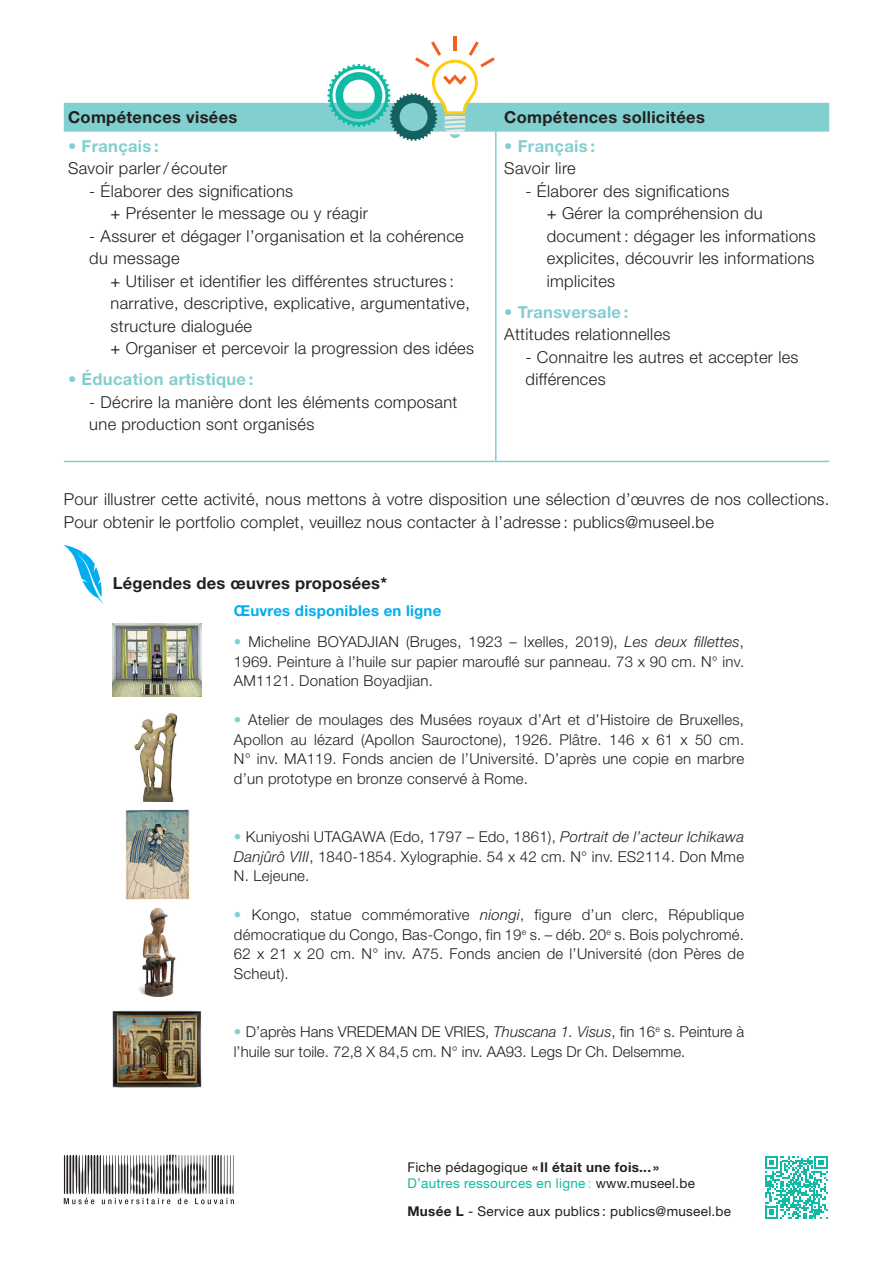
<style>
.page{position:relative;width:893px;height:1263px;background:#fff}
.page>*{position:absolute;margin:0;border:0;box-sizing:border-box;transform-origin:0 0}
.t1{font:300 16.5px/22.5px "Helvetica Neue LT Std";letter-spacing:.02em;color:#231f20}
.t2{font:700 16.5px "Helvetica Neue LT Std";letter-spacing:.02em;color:#231f20}
.t3{font:700 16.5px "Helvetica Neue LT Std";letter-spacing:.02em;color:#81cfcf}
.t4{font:300 15px/19.5px "Helvetica Neue LT Std";letter-spacing:.015em;color:#231f20;text-align:justify}
.t5{font:700 15px "Helvetica Neue LT Std";letter-spacing:.015em;color:#00aeef}
.t6{font:13.5px "Helvetica Neue LT Std";letter-spacing:.02em;color:#231f20}
.t7{font:13.5px "Helvetica Neue LT Std";letter-spacing:.02em;color:#11baa3}
.t8{font:700 13.5px "Helvetica Neue LT Std";letter-spacing:.02em;color:#231f20}
.s1{font-weight:400}
.s2{font-weight:700;color:#81cfcf}
.s3{font-style:italic}
.s4{color:#81cfcf}
.s5{color:#231f20}
.s6{font-weight:700}
</style>
<div class="page">
<hr style="left:495px;top:132px;width:2px;height:329px;background:#81cfcf">
<hr style="left:64px;top:461px;width:432px;height:1px;background:#81cfcf">
<hr style="left:496px;top:461px;width:333px;height:1px;background:#81cfcf">
<svg style="left:64px;top:545px;width:40px;height:59px"></svg>
<svg style="left:64px;top:1154px;width:170px;height:50px"></svg>
<svg style="left:765px;top:1156px;width:63px;height:63px"></svg>
<img style="left:113px;top:623px;width:89px;height:73px">
<img style="left:133px;top:713px;width:45px;height:89px">
<img style="left:125px;top:810px;width:64px;height:89px">
<img style="left:139px;top:908px;width:37px;height:88px">
<img style="left:113px;top:1011px;width:89px;height:77px">
<hr style="left:453px;top:36px;width:3px;height:15px;background:#f26021">
<svg style="left:64px;top:41px;width:765px;height:100px"></svg>
<p class="t2" style="left:68px;top:107px;width:171px">Compétences visées</p>
<p class="t2" style="left:504px;top:107px;width:202px">Compétences sollicitées</p>
<p class="t3" style="left:68px;top:136px;width:92px">• Français :</p>
<p class="t1" style="left:68px;top:157px;width:161px">Savoir parler/ écouter</p>
<p class="t1" style="left:89px;top:179px;width:205px">- Élaborer des significations</p>
<p class="t1" style="left:111px;top:202px;width:259px"><span class="s1">+</span> Présenter le message ou y réagir</p>
<p class="t1" style="left:89px;top:224px;width:376px">- Assurer et dégager l’organisation et la cohérence du message</p>
<p class="t1" style="left:111px;top:269px;width:361px"><span class="s1">+</span> Utiliser et identifier les différentes structures : narrative, descriptive, explicative, argumentative, structure dialoguée</p>
<p class="t1" style="left:111px;top:337px;width:365px"><span class="s1">+</span> Organiser et percevoir la progression des idées</p>
<p class="t3" style="left:68px;top:369px;width:187px">• Éducation artistique :</p>
<p class="t1" style="left:89px;top:390px;width:370px">- Décrire la manière dont les éléments composant une production sont organisés</p>
<p class="t3" style="left:504px;top:136px;width:92px">• Français :</p>
<p class="t1" style="left:504px;top:157px;width:73px">Savoir lire</p>
<p class="t1" style="left:526px;top:179px;width:205px">- Élaborer des significations</p>
<p class="t1" style="left:547px;top:202px;width:270px"><span class="s1">+</span> Gérer la compréhension du document : dégager les informations explicites, découvrir les informations implicites</p>
<p class="t3" style="left:504px;top:302px;width:126px">• Transversale :</p>
<p class="t1" style="left:504px;top:323px;width:168px">Attitudes relationnelles</p>
<p class="t1" style="left:526px;top:345px;width:274px">- Connaitre les autres et accepter les différences</p>
<p class="t1" style="left:64px;top:488px;width:767px">Pour illustrer cette activité, nous mettons à votre disposition une sélection d’œuvres de nos collections.<br>Pour obtenir le portfolio complet, veuillez nous contacter à l’adresse : publics@museel.be</p>
<p class="t2" style="left:113px;top:573px;width:276px">Légendes des œuvres proposées*</p>
<p class="t5" style="left:234px;top:601px;width:209px">Œuvres disponibles en ligne</p>
<p class="t4" style="left:234px;top:632px;width:512px"><span class="s2">•</span> Micheline BOYADJIAN (Bruges, 1923 – Ixelles, 2019), <span class="s3">Les deux fillettes</span>, 1969. Peinture à l’huile sur papier marouflé sur panneau. 73 x 90 cm. N° inv.<br>AM1121. Donation Boyadjian.</p>
<p class="t4" style="left:234px;top:710px;width:512px"><span class="s2">•</span> Atelier de moulages des Musées royaux d’Art et d’Histoire de Bruxelles, Apollon au lézard (Apollon Sauroctone), 1926. Plâtre. 146 x 61 x 50 cm.<br>N° inv. MA119. Fonds ancien de l’Université. D’après une copie en marbre d’un prototype en bronze conservé à Rome.</p>
<p class="t4" style="left:234px;top:827px;width:512px"><span class="s2">•</span> Kuniyoshi UTAGAWA (Edo, 1797 – Edo, 1861), <span class="s3">Portrait de l’acteur Ichikawa Danjûrô VIII</span>, 1840-1854. Xylographie. 54 x 42 cm. N° inv. ES2114. Don Mme N. Lejeune.</p>
<p class="t4" style="left:234px;top:905px;width:512px"><span class="s2">•</span> Kongo, statue commémorative <span class="s3">niongi</span>, figure d’un clerc, République démocratique du Congo, Bas-Congo, fin 19<sup>e</sup> s. – déb. 20<sup>e</sup> s. Bois polychromé.<br>62 x 21 x 20 cm. N° inv. A75. Fonds ancien de l’Université (don Pères de Scheut).</p>
<p class="t4" style="left:234px;top:1022px;width:512px"><span class="s2">•</span> D’après Hans VREDEMAN DE VRIES, <span class="s3">Thuscana 1. Visus</span>, fin 16<sup>e</sup> s. Peinture à l’huile sur toile. 72,8 X 84,5 cm. N° inv. AA93. Legs Dr Ch. Delsemme.</p>
<p class="t8" style="left:407px;top:1158px;width:253px"><span class="s1">Fiche pédagogique</span> « Il était une fois... »</p>
<p class="t7" style="left:407px;top:1175px;width:289px">D’autres ressources en ligne <span class="s4">:</span> <span class="s5">www.museel.be</span></p>
<p class="t6" style="left:407px;top:1203px;width:325px"><span class="s6">Musée L</span> - Service aux publics : publics@museel.be</p>
</div>
